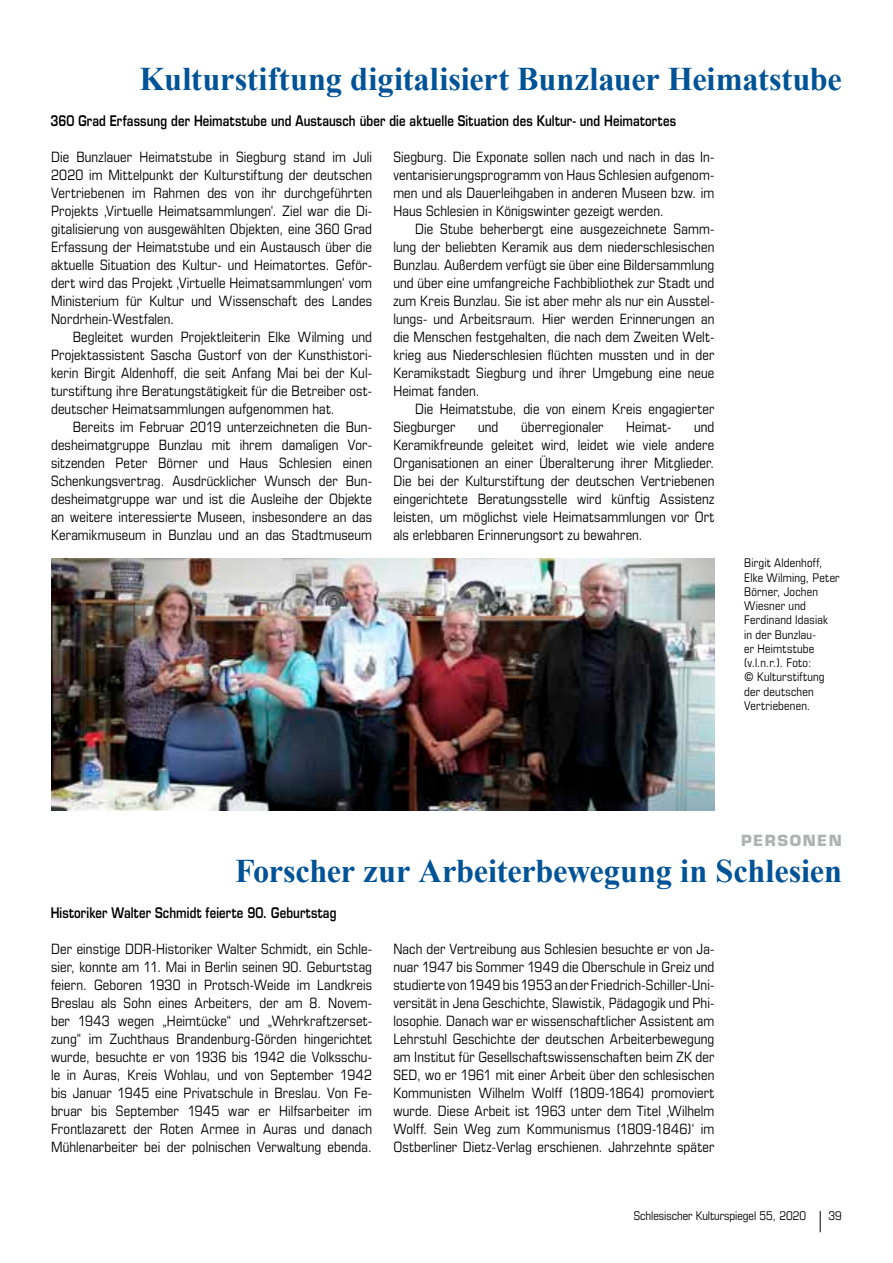
<style>
.page{position:relative;width:893px;height:1263px;background:#fff}
.page>*{position:absolute;margin:0;border:0;box-sizing:border-box;transform-origin:0 0}
.t1{font:700 33px "Times New Roman";letter-spacing:-.005em;color:#005396}
.t2{font:700 15px "Eurostile";letter-spacing:.1em;color:#b0b2b2}
.t3{font:condensed 14.25px/18px "Eurostile LTCE";letter-spacing:.01em;color:#000;text-align:justify}
.t4{font:600 14.25px "Eurostile";letter-spacing:.01em;color:#000;scale:.8 1}
.t5{font:condensed 12px/14.2px "Eurostile LTCE";letter-spacing:.015em;color:#000}
</style>
<div class="page">
<svg style="left:820px;top:1211px;width:1px;height:21px"></svg>
<img style="left:51px;top:558px;width:663px;height:252px">
<h1 class="t1" style="left:140px;top:60px;width:704px">Kulturstiftung digitalisiert Bunzlauer Heimatstube</h1>
<p class="t4" style="left:50px;top:112px;width:783px">360 Grad Erfassung der Heimatstube und Austausch über die aktuelle Situation des Kultur- und Heimatortes</p>
<p class="t3" style="left:51px;top:148px;width:323px">Die Bunzlauer Heimatstube in Siegburg stand im Juli 2020 im Mittelpunkt der Kulturstiftung der deutschen Vertriebenen im Rahmen des von ihr durchgeführten Projekts ‚Virtuelle Heimatsammlungen‘. Ziel war die Di&shy;gitalisierung von ausgewählten Objekten, eine 360 Grad Erfassung der Heimatstube und ein Austausch über die aktuelle Situation des Kultur- und Heimatortes. Geför&shy;dert wird das Projekt ‚Virtuelle Heimatsammlungen‘ vom Ministerium für Kultur und Wissenschaft des Landes Nordrhein-Westfalen.</p>
<p class="t3" style="left:51px;top:328px;width:323px;text-indent:22px">Begleitet wurden Projektleiterin Elke Wilming und Projektassistent Sascha Gustorf von der Kunsthistori&shy;kerin Birgit Aldenhoff, die seit Anfang Mai bei der Kul&shy;turstiftung ihre Beratungstätigkeit für die Betreiber ost&shy;deutscher Heimatsammlungen aufgenommen hat.</p>
<p class="t3" style="left:51px;top:418px;width:323px;text-indent:22px">Bereits im Februar 2019 unterzeichneten die Bun&shy;desheimatgruppe Bunzlau mit ihrem damaligen Vor&shy;sitzenden Peter Börner und Haus Schlesien einen Schenkungsvertrag. Ausdrücklicher Wunsch der Bun&shy;desheimatgruppe war und ist die Ausleihe der Objekte an weitere interessierte Museen, insbesondere an das Keramikmuseum in Bunzlau und an das Stadtmuseum</p>
<p class="t3" style="left:393px;top:148px;width:323px">Siegburg. Die Exponate sollen nach und nach in das In&shy;ventarisierungsprogramm von Haus Schlesien aufgenom&shy;men und als Dauerleihgaben in anderen Museen bzw. im Haus Schlesien in Königswinter gezeigt werden.</p>
<p class="t3" style="left:393px;top:220px;width:323px;text-indent:22px">Die Stube beherbergt eine ausgezeichnete Samm&shy;lung der beliebten Keramik aus dem niederschlesischen Bunzlau. Außerdem verfügt sie über eine Bildersammlung und über eine umfangreiche Fachbibliothek zur Stadt und zum Kreis Bunzlau. Sie ist aber mehr als nur ein Ausstel&shy;lungs- und Arbeitsraum. Hier werden Erinnerungen an die Menschen festgehalten, die nach dem Zweiten Welt&shy;krieg aus Niederschlesien flüchten mussten und in der Keramikstadt Siegburg und ihrer Umgebung eine neue Heimat fanden.</p>
<p class="t3" style="left:393px;top:400px;width:323px;text-indent:22px">Die Heimatstube, die von einem Kreis engagierter<br>Siegburger</p>
<p class="t3" style="left:393px;top:418px;width:323px;text-indent:301px">und Keramikfreunde geleitet wird, leidet wie viele andere Organisationen an einer Überalterung ihrer Mitglieder.<br>Die bei der Kulturstiftung der deutschen Vertriebenen eingerichtete Beratungsstelle wird künftig Assistenz leisten, um möglichst viele Heimatsammlungen vor Ort als erlebbaren Erinnerungsort zu bewahren.</p>
<p class="t3" style="left:478px;top:418px;width:22px">und</p>
<p class="t3" style="left:521px;top:418px;width:84px">überregionaler</p>
<p class="t3" style="left:626px;top:418px;width:47px">Heimat-</p>
<p class="t5" style="left:744px;top:556px;width:97px">Birgit Aldenhoff,<br>Elke Wilming, Peter<br>Börner, Jochen<br>Wiesner und<br>Ferdinand Idasiak<br>in der Bunzlau-<br>er Heimtstube (v.l.n.r.). Foto:<br>© Kulturstiftung der deutschen<br>Vertriebenen.</p>
<p class="t2" style="left:741px;top:831px;width:102px">PERSONEN</p>
<h1 class="t1" style="left:235px;top:852px;width:608px">Forscher zur Arbeiterbewegung in Schlesien</h1>
<p class="t4" style="left:51px;top:904px;width:359px">Historiker Walter Schmidt feierte 90. Geburtstag</p>
<p class="t3" style="left:51px;top:940px;width:323px">Der einstige DDR-Historiker Walter Schmidt, ein Schle&shy;sier, konnte am 11. Mai in Berlin seinen 90. Geburtstag feiern. Geboren 1930 in Protsch-Weide im Landkreis Breslau als Sohn eines Arbeiters, der am 8. Novem&shy;ber 1943 wegen „Heimtücke“ und „Wehrkraftzerset&shy;zung“ im Zuchthaus Brandenburg-Görden hingerichtet wurde, besuchte er von 1936 bis 1942 die Volksschu&shy;le in Auras, Kreis Wohlau, und von September 1942 bis Januar 1945 eine Privatschule in Breslau. Von Fe&shy;bruar bis September 1945 war er Hilfsarbeiter im Frontlazarett der Roten Armee in Auras und danach Mühlenarbeiter bei der polnischen Verwaltung ebenda.</p>
<p class="t3" style="left:393px;top:940px;width:323px">Nach der Vertreibung aus Schlesien besuchte er von Ja&shy;nuar 1947 bis Sommer 1949 die Oberschule in Greiz und studierte von 1949 bis 1953 an der Friedrich-Schiller-Uni&shy;versität in Jena Geschichte, Slawistik, Pädagogik und Phi&shy;losophie. Danach war er wissenschaftlicher Assistent am Lehrstuhl Geschichte der deutschen Arbeiterbewegung am Institut für Gesellschaftswissenschaften beim ZK der SED, wo er 1961 mit einer Arbeit über den schlesischen Kommunisten Wilhelm Wolff (1809-1864) promoviert wurde. Diese Arbeit ist 1963 unter dem Titel ‚Wilhelm Wolff. Sein Weg zum Kommunismus (1809-1846)‘ im Ostberliner Dietz-Verlag erschienen. Jahrzehnte später</p>
<p class="t5" style="left:634px;top:1208px;width:174px">Schlesischer Kulturspiegel 55, 2020</p>
<p class="t5" style="left:829px;top:1209px;width:15px">39</p>
</div>
